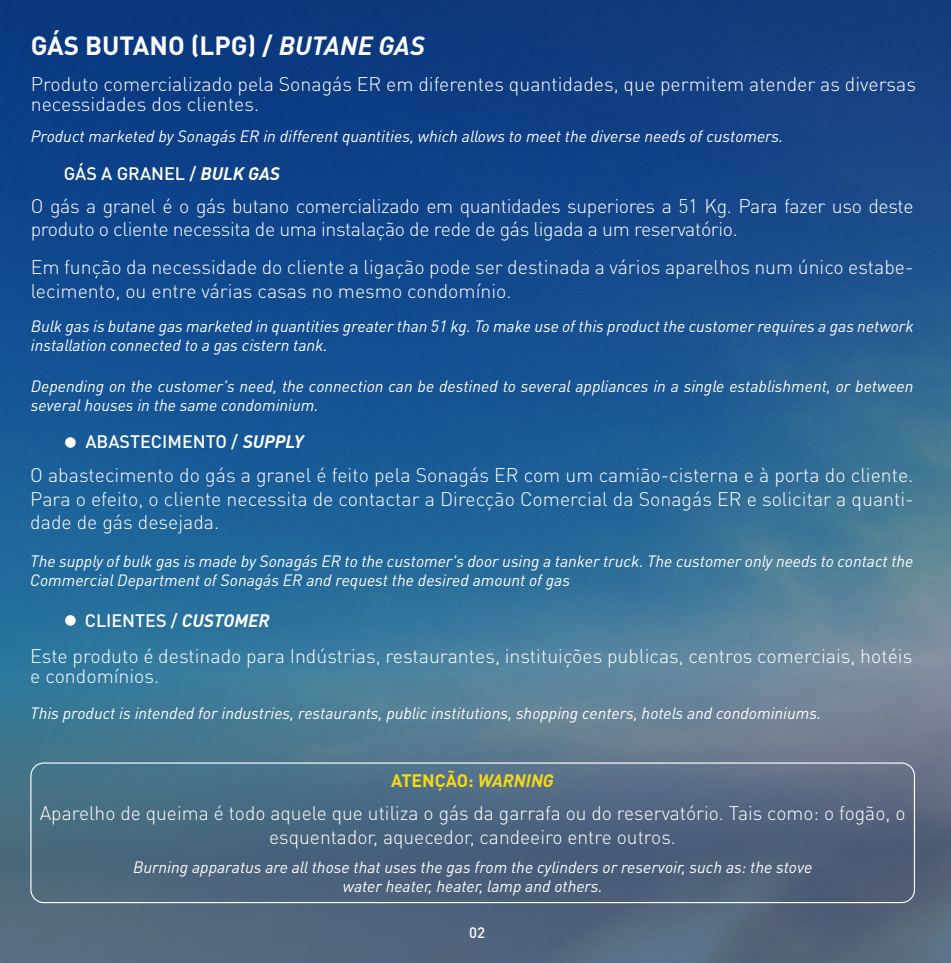
<style>
.page{position:relative;width:951px;height:963px;background:#fff}
.page>*{position:absolute;margin:0;border:0;box-sizing:border-box;transform-origin:0 0}
.t1{font:700 25.95px "DIN Pro";color:#fff}
.t2{font:300 19.5px/23.4px "DIN Pro";color:#fff}
.t3{font:300 19.5px/23.4px "DIN Pro";letter-spacing:-.02em;color:#fff}
.t4{font:500 17.85px "DIN Pro";color:#fff}
.t5{font:700 17.85px "DIN Pro";color:#f8d916}
.t6{font:italic 16.2px/19.5px "DIN Pro";color:#fff}
.t7{font:500 15px "DIN Pro";color:#fff}
.s1{font-family:"DIN";font-style:italic}
.s2{font-family:"DIN";font-weight:700;font-style:italic}
</style>
<div class="page">
<img style="left:0;top:0;width:950px;height:590px">
<svg style="left:0;top:590px;width:950px;height:372px;background:#4f718b"></svg>
<div style="left:30px;top:762px;width:884px;height:141px;border:1px solid #fff;border-radius:13px"></div>
<div style="left:65px;top:615px;width:11px;height:10px;background:#fff;border-radius:50%"></div>
<div style="left:65px;top:437px;width:11px;height:10px;background:#fff;border-radius:50%"></div>
<h1 class="t1" style="left:31px;top:28px;width:395px">GÁS BUTANO (LPG) / <span class="s1">BUTANE GAS</span></h1>
<p class="t2" style="left:31px;top:73px;width:886px;line-height:20.1px">Produto comercializado pela Sonagás ER em diferentes quantidades, que permitem atender as diversas necessidades dos clientes.</p>
<p class="t6" style="left:31px;top:125px;width:754px">Product marketed by Sonagás ER in different quantities, which allows to meet the diverse needs of customers.</p>
<p class="t4" style="left:64px;top:161px;width:218px">GÁS A GRANEL / <span class="s2">BULK GAS</span></p>
<p class="t3" style="left:31px;top:193px;width:884px">O gás a granel é o gás butano comercializado em quantidades superiores a 51 Kg. Para fazer uso deste produto o cliente necessita de uma instalação de rede de gás ligada a um reservatório.</p>
<p class="t2" style="left:31px;top:254px;width:884px">Em função da necessidade do cliente a ligação pode ser destinada a vários aparelhos num único estabe&shy;lecimento, ou entre várias casas no mesmo condomínio.</p>
<p class="t6" style="left:31px;top:314px;width:884px">Bulk gas is butane gas marketed in quantities greater than 51 kg. To make use of this product the customer requires a gas network installation connected to a gas cistern tank.</p>
<p class="t6" style="left:31px;top:374px;width:884px">Depending on the customer's need, the connection can be destined to several appliances in a single establishment, or between several houses in the same condominium.</p>
<p class="t4" style="left:85px;top:429px;width:220px">ABASTECIMENTO / <span class="s2">SUPPLY</span></p>
<p class="t2" style="left:30px;top:463px;width:884px;text-align:justify">O abastecimento do gás a granel é feito pela Sonagás ER com um camião-cisterna e à porta do cliente.<br>Para o efeito, o cliente necessita de contactar a Direcção Comercial da Sonagás ER e solicitar a quanti&shy;dade de gás desejada.</p>
<p class="t6" style="left:30px;top:549px;width:884px">The supply of bulk gas is made by Sonagás ER to the customer's door using a tanker truck. The customer only needs to contact the<br>Commercial Department of Sonagás ER and request the desired amount of gas</p>
<p class="t4" style="left:85px;top:608px;width:186px">CLIENTES / <span class="s2">CUSTOMER</span></p>
<p class="t2" style="left:30px;top:645px;width:883px;line-height:20.1px">Este produto é destinado para Indústrias, restaurantes, instituições publicas, centros comerciais, hotéis e condomínios.</p>
<p class="t6" style="left:30px;top:702px;width:792px">This product is intended for industries, restaurants, public institutions, shopping centers, hotels and condominiums.</p>
<p class="t5" style="left:391px;top:768px;width:164px">ATENÇÃO: <span class="s1">WARNING</span></p>
<p class="t2" style="left:40px;top:800px;width:867px;text-align:center">Aparelho de queima é todo aquele que utiliza o gás da garrafa ou do reservatório. Tais como: o fogão, o esquentador, aquecedor, candeeiro entre outros.</p>
<p class="t6" style="left:133px;top:855px;width:680px;text-align:center">Burning apparatus are all those that uses the gas from the cylinders or reservoir, such as: the stove water heater, heater, lamp and others.</p>
<p class="t7" style="left:469px;top:921px;width:17px">02</p>
</div>
